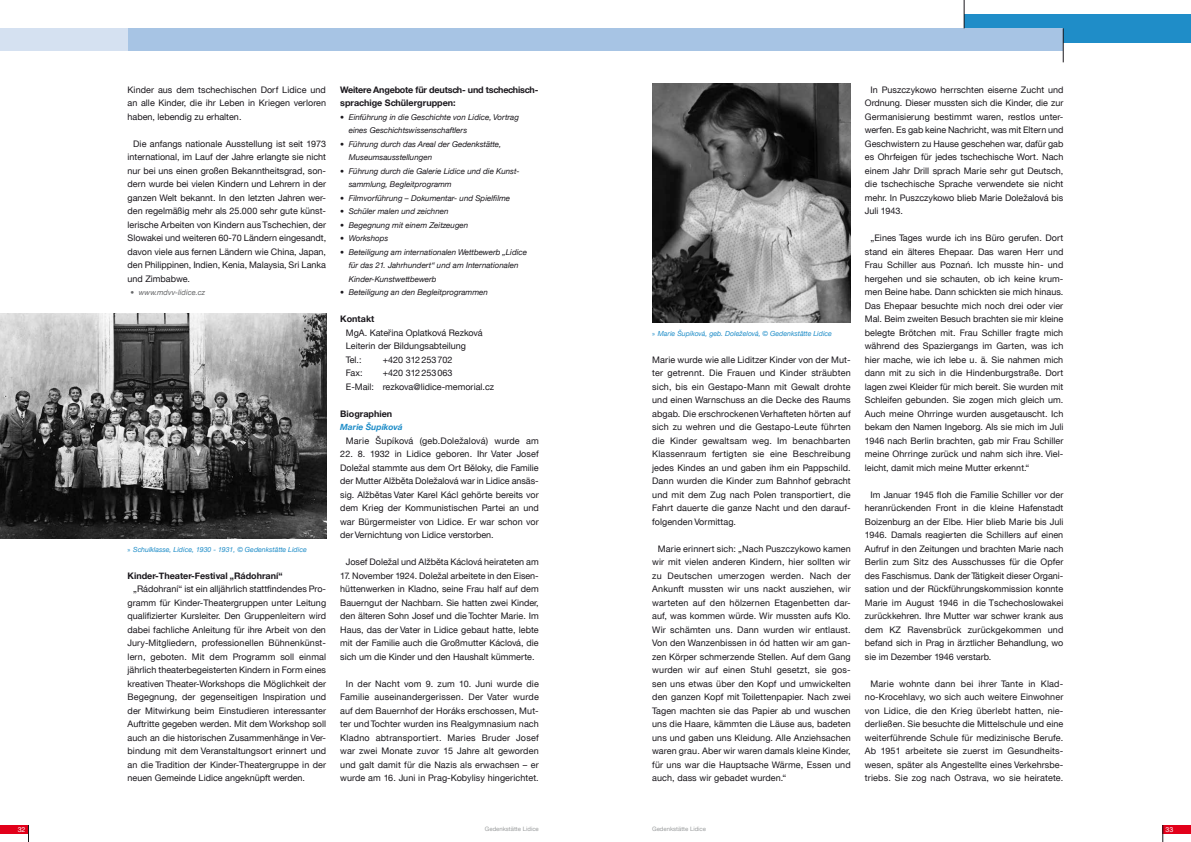
<style>
.page{position:relative;width:1191px;height:842px;background:#fff}
.page>*{position:absolute;margin:0;border:0;box-sizing:border-box;transform-origin:0 0}
.t1{font:9px/13.5px "Helvetica Neue CE";color:#1a171c;text-align:justify}
.t2{font:700 9px/13.5px "Helvetica Neue CE";letter-spacing:-.02em;color:#1a171c}
.t3{font:700 9px "Helvetica Neue CE";color:#1a171c}
.t4{font:italic 700 8.5px "Helvetica Neue CE";color:#1f8dc8}
.t5{font:italic 8px/13.5px "Helvetica Neue CE";color:#1a171c}
.t6{font:italic 7.5px "Helvetica Neue CE";color:#646567}
.t7{font:italic 7px "Helvetica Neue CE";color:#1f8dc8}
.t8{font:7px "Helvetica Neue CE";color:#fff}
.t9{font:6px "Helvetica Neue CE";color:#9c9e9f}
.s1{font-family:"Myriad Pro";font-style:normal}
.s2{font-style:normal}
</style>
<div class="page">
<div style="left:0;top:825px;width:28px;height:8px;background:#e2001a"></div>
<div style="left:1162px;top:825px;width:29px;height:8px;background:#e2001a"></div>
<div style="left:0;top:28px;width:128px;height:23px;background:#d5e1f1"></div>
<div style="left:128px;top:28px;width:467px;height:23px;background:#a7c4e4"></div>
<div style="left:964px;top:14px;width:227px;height:29px;background:#1f8dc8"></div>
<div style="left:595px;top:28px;width:468px;height:23px;background:#a7c4e4"></div>
<svg style="left:964px;top:0;width:1px;height:28px"></svg>
<hr style="left:1063px;top:28px;width:1px;height:34px;background:#1a171c">
<svg style="left:28px;top:825px;width:1px;height:17px"></svg>
<svg style="left:1162px;top:825px;width:1px;height:17px"></svg>
<img style="left:0;top:313px;width:326px;height:225px">
<img style="left:652px;top:84px;width:198px;height:238px">
<p class="t1" style="left:128px;top:83px;width:200px">Kinder aus dem tschechischen Dorf Lidice und an alle Kinder, die ihr Leben in Kriegen verloren haben, lebendig zu erhalten.</p>
<p class="t1" style="left:128px;top:137px;width:200px;text-indent:6px">Die anfangs nationale Ausstellung ist seit 1973 international, im Lauf der Jahre erlangte sie nicht nur bei uns einen großen Bekanntheitsgrad, son&shy;dern wurde bei vielen Kindern und Lehrern in der ganzen Welt bekannt. In den letzten Jahren wer&shy;den regelmäßig mehr als 25.000 sehr gute künst&shy;lerische Arbeiten von Kindern aus Tschechien, der Slowakei und weiteren 60-70 Ländern eingesandt, davon viele aus fernen Ländern wie China, Japan, den Philippinen, Indien, Kenia, Malaysia, Sri Lanka und Zimbabwe.</p>
<p class="t6" style="left:130px;top:288px;width:76px">• www.mdvv-lidice.cz</p>
<p class="t7" style="left:128px;top:545px;width:181px"><span class="s1">»</span> Schulklasse, Lidice, 1930 - 1931, <span class="s2">©</span> Gedenkstätte Lidice</p>
<p class="t3" style="left:128px;top:570px;width:156px">Kinder-Theater-Festival „Rádohraní“</p>
<p class="t1" style="left:128px;top:583px;width:200px;text-indent:6px">„Rádohraní“ ist ein alljährlich stattfindendes Pro&shy;gramm für Kinder-Theatergruppen unter Leitung qualifizierter Kursleiter. Den Gruppenleitern wird dabei fachliche Anleitung für ihre Arbeit von den Jury-Mitgliedern, professionellen Bühnenkünst&shy;lern, geboten. Mit dem Programm soll einmal jährlich theaterbegeisterten Kindern in Form eines kreativen Theater-Workshops die Möglichkeit der Begegnung, der gegenseitigen Inspiration und der Mitwirkung beim Einstudieren interessanter Auftritte gegeben werden. Mit dem Workshop soll auch an die historischen Zusammenhänge in Ver&shy;bindung mit dem Veranstaltungsort erinnert und an die Tradition der Kinder-Theatergruppe in der neuen Gemeinde Lidice angeknüpft werden.</p>
<p class="t2" style="left:340px;top:83px;width:200px">Weitere Angebote für deutsch- und tschechisch&shy;sprachige Schülergruppen:</p>
<p class="t5" style="left:349px;top:110px;width:172px;text-indent:-9px">• Einführung in die Geschichte von Lidice, Vortrag eines Geschichtswissenschaftlers</p>
<p class="t5" style="left:349px;top:137px;width:154px;text-indent:-9px">• Führung durch das Areal der Gedenkstätte,<br>Museumsausstellungen</p>
<p class="t5" style="left:349px;top:164px;width:172px;text-indent:-9px">• Führung durch die Galerie Lidice und die Kunst&shy;sammlung, Begleitprogramm</p>
<p class="t5" style="left:340px;top:191px;width:171px">• Filmvorführung – Dokumentar- und Spielfilme</p>
<p class="t5" style="left:340px;top:205px;width:110px">• Schüler malen und zeichnen</p>
<p class="t5" style="left:340px;top:218px;width:130px">• Begegnung mit einem Zeitzeugen</p>
<p class="t5" style="left:340px;top:232px;width:50px">• Workshops</p>
<p class="t5" style="left:349px;top:245px;width:180px;text-indent:-9px">• Beteiligung am internationalen Wettbewerb „Lidice für das 21. Jahrhundert“ und am Internationalen<br>Kinder-Kunstwettbewerb</p>
<p class="t5" style="left:340px;top:286px;width:149px">• Beteiligung an den Begleitprogrammen</p>
<p class="t3" style="left:340px;top:314px;width:36px">Kontakt</p>
<p class="t1" style="left:346px;top:326px;width:138px;text-align:left">MgA. Kateřina Oplatková Rezková<br>Leiterin der Bildungsabteilung<br>Tel.:</p>
<p class="t1" style="left:383px;top:353px;width:71px">+420 312253702</p>
<p class="t1" style="left:346px;top:367px;width:18px">Fax:</p>
<p class="t1" style="left:346px;top:367px;width:150px;text-align:center">+420 312253063<br>E-Mail: rezkova@lidice-memorial.cz</p>
<p class="t3" style="left:340px;top:408px;width:53px">Biographien</p>
<p class="t4" style="left:340px;top:422px;width:64px">Marie Šupíková</p>
<p class="t1" style="left:346px;top:434px;width:194px">Marie Šupíková (geb.Doležalová) wurde am</p>
<p class="t1" style="left:340px;top:448px;width:200px">22. 8. 1932 in Lidice geboren. Ihr Vater Josef Doležal stammte aus dem Ort Běloky, die Familie der Mutter Alžběta Doležalová war in Lidice ansäs&shy;sig. Alžbětas Vater Karel Kácl gehörte bereits vor dem Krieg der Kommunistischen Partei an und war Bürgermeister von Lidice. Er war schon vor der Vernichtung von Lidice verstorben.</p>
<p class="t1" style="left:346px;top:556px;width:194px">Josef Doležal und Alžběta Káclová heirateten am</p>
<p class="t1" style="left:340px;top:569px;width:200px">17. November 1924. Doležal arbeitete in den Eisen&shy;hüttenwerken in Kladno, seine Frau half auf dem Bauerngut der Nachbarn. Sie hatten zwei Kinder, den älteren Sohn Josef und die Tochter Marie. Im Haus, das der Vater in Lidice gebaut hatte, lebte mit der Familie auch die Großmutter Káclová, die sich um die Kinder und den Haushalt kümmerte.</p>
<p class="t1" style="left:340px;top:677px;width:200px;text-indent:6px">In der Nacht vom 9. zum 10. Juni wurde die Familie auseinandergerissen. Der Vater wurde auf dem Bauernhof der Horáks erschossen, Mut&shy;ter und Tochter wurden ins Realgymnasium nach Kladno abtransportiert. Maries Bruder Josef war zwei Monate zuvor 15 Jahre alt geworden und galt damit für die Nazis als erwachsen – er wurde am 16. Juni in Prag-Kobylisy hingerichtet.</p>
<p class="t7" style="left:652px;top:329px;width:181px"><span class="s1">»</span> Marie Šupíková, geb. Doleželová, <span class="s2">©</span> Gedenkstätte Lidice</p>
<p class="t1" style="left:652px;top:353px;width:200px">Marie wurde wie alle Liditzer Kinder von der Mut&shy;ter getrennt. Die Frauen und Kinder sträubten sich, bis ein Gestapo-Mann mit Gewalt drohte und einen Warnschuss an die Decke des Raums abgab. Die erschrockenen Verhafteten hörten auf sich zu wehren und die Gestapo-Leute führten die Kinder gewaltsam weg. Im benachbarten Klassenraum fertigten sie eine Beschreibung jedes Kindes an und gaben ihm ein Pappschild.<br>Dann wurden die Kinder zum Bahnhof gebracht und mit dem Zug nach Polen transportiert, die Fahrt dauerte die ganze Nacht und den darauf&shy;folgenden Vormittag.</p>
<p class="t1" style="left:652px;top:542px;width:200px;text-indent:6px">Marie erinnert sich: „Nach Puszczykowo kamen wir mit vielen anderen Kindern, hier sollten wir zu Deutschen umerzogen werden. Nach der Ankunft mussten wir uns nackt ausziehen, wir warteten auf den hölzernen Etagenbetten dar&shy;auf, was kommen würde. Wir mussten aufs Klo.<br>Wir schämten uns. Dann wurden wir entlaust.<br>Von den Wanzenbissen in ód hatten wir am gan&shy;zen Körper schmerzende Stellen. Auf dem Gang wurden wir auf einen Stuhl gesetzt, sie gos&shy;sen uns etwas über den Kopf und umwickelten den ganzen Kopf mit Toilettenpapier. Nach zwei Tagen machten sie das Papier ab und wuschen uns die Haare, kämmten die Läuse aus, badeten uns und gaben uns Kleidung. Alle Anziehsachen waren grau. Aber wir waren damals kleine Kinder, für uns war die Hauptsache Wärme, Essen und auch, dass wir gebadet wurden.“</p>
<p class="t1" style="left:865px;top:83px;width:200px;text-indent:6px">In Puszczykowo herrschten eiserne Zucht und Ordnung. Dieser mussten sich die Kinder, die zur Germanisierung bestimmt waren, restlos unter&shy;werfen. Es gab keine Nachricht, was mit Eltern und Geschwistern zu Hause geschehen war, dafür gab es Ohrfeigen für jedes tschechische Wort. Nach einem Jahr Drill sprach Marie sehr gut Deutsch, die tschechische Sprache verwendete sie nicht mehr. In Puszczykowo blieb Marie Doležalová bis Juli 1943.</p>
<p class="t1" style="left:865px;top:232px;width:200px;text-indent:6px">„Eines Tages wurde ich ins Büro gerufen. Dort stand ein älteres Ehepaar. Das waren Herr und Frau Schiller aus Poznań. Ich musste hin- und hergehen und sie schauten, ob ich keine krum&shy;men Beine habe. Dann schickten sie mich hinaus.<br>Das Ehepaar besuchte mich noch drei oder vier Mal. Beim zweiten Besuch brachten sie mir kleine belegte Brötchen mit. Frau Schiller fragte mich während des Spaziergangs im Garten, was ich hier mache, wie ich lebe u. ä. Sie nahmen mich dann mit zu sich in die Hindenburgstraße. Dort lagen zwei Kleider für mich bereit. Sie wurden mit Schleifen gebunden. Sie zogen mich gleich um.<br>Auch meine Ohrringe wurden ausgetauscht. Ich bekam den Namen Ingeborg. Als sie mich im Juli 1946 nach Berlin brachten, gab mir Frau Schiller meine Ohrringe zurück und nahm sich ihre. Viel&shy;leicht, damit mich meine Mutter erkennt.“</p>
<p class="t1" style="left:865px;top:488px;width:200px;text-indent:6px">Im Januar 1945 floh die Familie Schiller vor der heranrückenden Front in die kleine Hafenstadt Boizenburg an der Elbe. Hier blieb Marie bis Juli 1946. Damals reagierten die Schillers auf einen Aufruf in den Zeitungen und brachten Marie nach Berlin zum Sitz des Ausschusses für die Opfer des Faschismus. Dank der Tätigkeit dieser Organi&shy;sation und der Rückführungskommission konnte Marie im August 1946 in die Tschechoslowakei zurückkehren. Ihre Mutter war schwer krank aus dem KZ Ravensbrück zurückgekommen und befand sich in Prag in ärztlicher Behandlung, wo sie im Dezember 1946 verstarb.</p>
<p class="t1" style="left:865px;top:677px;width:200px;text-indent:6px">Marie wohnte dann bei ihrer Tante in Klad&shy;no-Krocehlavy, wo sich auch weitere Einwohner von Lidice, die den Krieg überlebt hatten, nie&shy;derließen. Sie besuchte die Mittelschule und eine weiterführende Schule für medizinische Berufe.<br>Ab 1951 arbeitete sie zuerst im Gesundheits&shy;wesen, später als Angestellte eines Verkehrsbe&shy;triebs. Sie zog nach Ostrava, wo sie heiratete.</p>
<p class="t8" style="left:18px;top:825px;width:9px">32</p>
<p class="t9" style="left:485px;top:826px;width:55px">Gedenkstätte Lidice</p>
<p class="t9" style="left:652px;top:826px;width:55px">Gedenkstätte Lidice</p>
<p class="t8" style="left:1165px;top:825px;width:9px">33</p>
</div>
